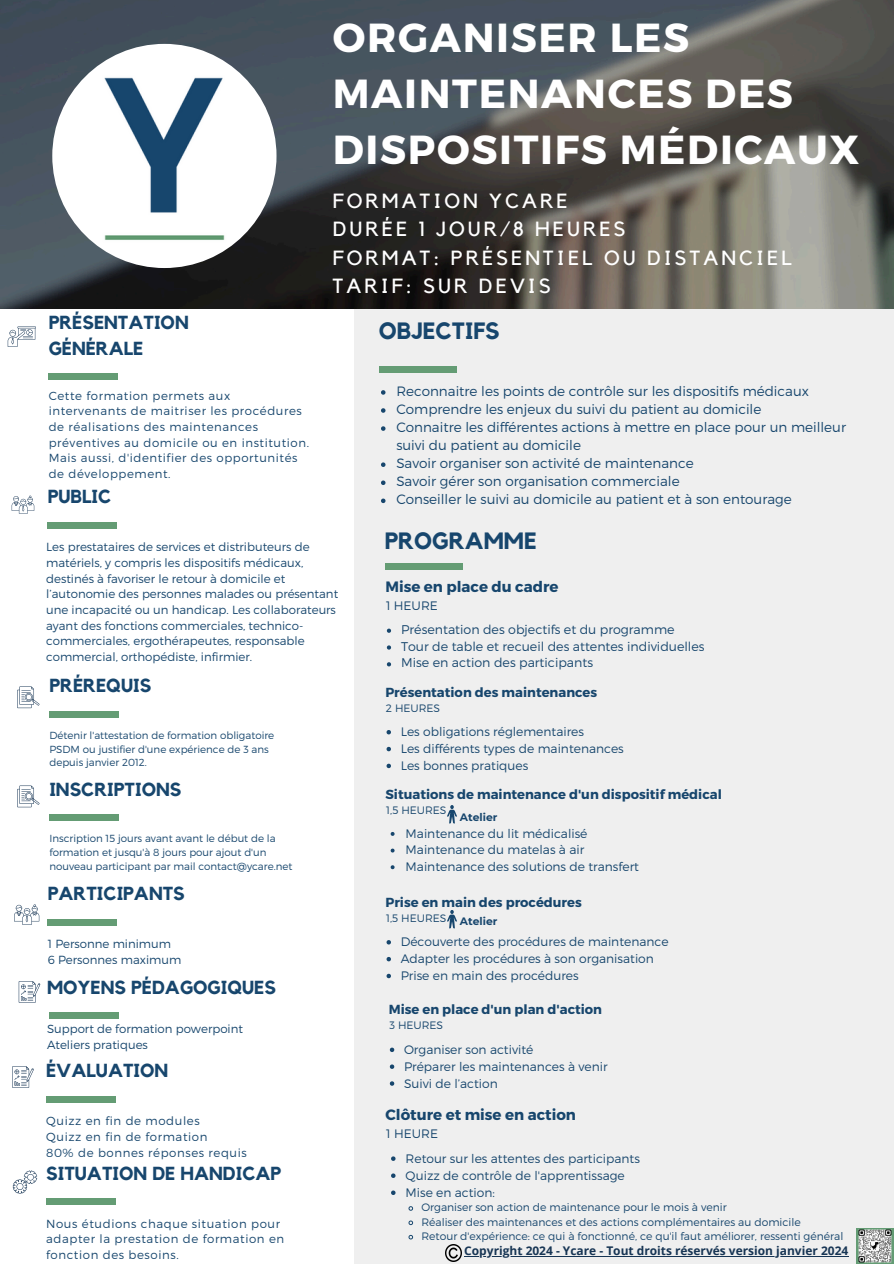
<style>
.page{position:relative;width:894px;height:1264px;background:#fff}
.page>*{position:absolute;margin:0;border:0;box-sizing:border-box;transform-origin:0 0}
.t1{font:700 40.5px/56.2px "Montserrat";letter-spacing:.04em;color:#fff}
.t2{font:700 23.55px "Kollektif";color:#17466d}
.t3{font:20.4px/28.5px "Kollektif";letter-spacing:.145em;color:#fff}
.t4{font:700 18.75px/26px "Kollektif";color:#17466d}
.t5{font:700 15px "Montserrat";color:#17466d}
.t6{font:300 13.5px/18px "Montserrat";color:#17466d}
.t7{font:700 13.05px "Montserrat";color:#17466d}
.t8{font:300 12.6px "Montserrat";color:#17466d}
.t9{font:300 12.3px "Montserrat";color:#17466d}
.t10{font:700 12px "Open Sans";color:#173554}
.t11{font:300 11.7px/15.6px "Montserrat";color:#17466d}
.t12{font:300 11.7px/15.6px "Montserrat";letter-spacing:.05em;color:#17466d}
.t13{font:300 10.8px "Montserrat";color:#17466d}
.t14{font:700 10.8px "Montserrat";color:#17466d}
.t15{font:300 10.2px/13.6px "Montserrat";color:#17466d}
</style>
<div class="page">
<div style="left:353px;top:308px;width:540px;height:955px;background:#efefef"></div>
<img style="left:0;top:0;width:893px;height:308px">
<img style="left:52px;top:44px;width:224px;height:224px;border-radius:50%">
<div style="left:49px;top:374px;width:69px;height:6px;background:#649c74"></div>
<svg style="left:381px;top:390px;width:4px;height:5px"></svg>
<svg style="left:381px;top:408px;width:4px;height:5px"></svg>
<svg style="left:381px;top:426px;width:4px;height:5px"></svg>
<svg style="left:381px;top:462px;width:4px;height:5px"></svg>
<svg style="left:381px;top:480px;width:4px;height:5px"></svg>
<svg style="left:381px;top:498px;width:4px;height:5px"></svg>
<div style="left:378px;top:366px;width:78px;height:7px;background:#649c74"></div>
<div style="left:48px;top:522px;width:69px;height:6px;background:#649c74"></div>
<svg style="left:8px;top:326px;width:28px;height:21px"></svg>
<svg style="left:12px;top:495px;width:22px;height:18px"></svg>
<div style="left:49px;top:711px;width:69px;height:6px;background:#649c74"></div>
<svg style="left:17px;top:686px;width:22px;height:22px"></svg>
<div style="left:49px;top:814px;width:69px;height:6px;background:#649c74"></div>
<svg style="left:17px;top:785px;width:22px;height:22px"></svg>
<div style="left:48px;top:919px;width:69px;height:6px;background:#649c74"></div>
<svg style="left:14px;top:904px;width:25px;height:20px"></svg>
<div style="left:384px;top:563px;width:78px;height:7px;background:#649c74"></div>
<div style="left:46px;top:1096px;width:69px;height:6px;background:#649c74"></div>
<div style="left:46px;top:1198px;width:69px;height:6px;background:#649c74"></div>
<svg style="left:12px;top:1066px;width:22px;height:21px"></svg>
<svg style="left:13px;top:1170px;width:24px;height:23px"></svg>
<img style="left:856px;top:1228px;width:37px;height:35px">
<svg style="left:387px;top:628px;width:4px;height:5px"></svg>
<svg style="left:387px;top:645px;width:4px;height:4px"></svg>
<svg style="left:387px;top:662px;width:4px;height:4px"></svg>
<svg style="left:391px;top:1156px;width:4px;height:4px"></svg>
<svg style="left:391px;top:1173px;width:4px;height:4px"></svg>
<svg style="left:391px;top:1190px;width:4px;height:4px"></svg>
<svg style="left:408px;top:1206px;width:5px;height:5px"></svg>
<svg style="left:408px;top:1220px;width:5px;height:5px"></svg>
<svg style="left:408px;top:1234px;width:5px;height:5px"></svg>
<svg style="left:386px;top:940px;width:5px;height:4px"></svg>
<svg style="left:386px;top:957px;width:5px;height:4px"></svg>
<svg style="left:386px;top:973px;width:5px;height:5px"></svg>
<svg style="left:447px;top:910px;width:10px;height:18px"></svg>
<svg style="left:386px;top:730px;width:5px;height:4px"></svg>
<svg style="left:386px;top:746px;width:5px;height:5px"></svg>
<svg style="left:386px;top:763px;width:5px;height:5px"></svg>
<svg style="left:390px;top:848px;width:4px;height:4px"></svg>
<svg style="left:390px;top:865px;width:4px;height:4px"></svg>
<svg style="left:447px;top:805px;width:10px;height:18px"></svg>
<svg style="left:390px;top:1047px;width:4px;height:5px"></svg>
<svg style="left:390px;top:1064px;width:4px;height:4px"></svg>
<svg style="left:390px;top:1081px;width:4px;height:4px"></svg>
<div style="left:49px;top:1012px;width:69px;height:6px;background:#649c74"></div>
<svg style="left:19px;top:981px;width:21px;height:21px"></svg>
<img style="left:445px;top:1244px;width:16px;height:17px">
<hr style="left:464px;top:1256px;width:384px;height:1px;background:#173554">
<p class="t1" style="left:332px;top:7px;width:528px">ORGANISER LES<br>MAINTENANCES DES<br>DISPOSITIFS MÉDICAUX</p>
<p class="t3" style="left:332px;top:187px;width:460px">FORMATION YCARE<br>DURÉE 1 JOUR/8 HEURES<br>FORMAT: PRÉSENTIEL OU DISTANCIEL<br>TARIF: SUR DEVIS</p>
<h1 class="t4" style="left:49px;top:310px;width:141px">PRÉSENTATION<br>GÉNÉRALE</h1>
<h3 class="t12" style="left:49px;top:387px;width:262px">Cette formation permets aux intervenants de maitriser les procédures de réalisations des maintenances préventives au domicile ou en institution.<br>Mais aussi, d'identifier des opportunités de développement.</h3>
<p class="t6" style="left:396px;top:381px;width:414px">Reconnaitre les points de contrôle sur les dispositifs médicaux</p>
<p class="t2" style="left:378px;top:320px;width:122px">OBJECTIFS</p>
<h4 class="t6" style="left:396px;top:399px;width:366px">Comprendre les enjeux du suivi du patient au domicile</h4>
<p class="t6" style="left:396px;top:417px;width:451px">Connaitre les différentes actions à mettre en place pour un meilleur suivi du patient au domicile</p>
<p class="t6" style="left:396px;top:453px;width:299px">Savoir organiser son activité de maintenance</p>
<h4 class="t6" style="left:396px;top:471px;width:285px">Savoir gérer son organisation commerciale</h4>
<p class="t6" style="left:396px;top:489px;width:397px">Conseiller le suivi au domicile au patient et à son entourage</p>
<h4 class="t4" style="left:48px;top:484px;width:65px">PUBLIC</h4>
<p class="t11" style="left:46px;top:538px;width:293px">Les prestataires de services et distributeurs de matériels, y compris les dispositifs médicaux, destinés à favoriser le retour à domicile et l’autonomie des personnes malades ou présentant une incapacité ou un handicap. Les collaborateurs ayant des fonctions commerciales, technico&shy;commerciales, ergothérapeutes, responsable commercial, orthopédiste, infirmier.</p>
<p class="t4" style="left:49px;top:673px;width:103px">PRÉREQUIS</p>
<h4 class="t15" style="left:49px;top:728px;width:226px">Détenir l'attestation de formation obligatoire<br>PSDM ou justifier d'une expérience de 3 ans depuis janvier 2012.</h4>
<p class="t4" style="left:49px;top:777px;width:133px">INSCRIPTIONS</p>
<p class="t15" style="left:49px;top:831px;width:244px">Inscription 15 jours avant avant le début de la formation et jusqu'à 8 jours pour ajout d'un nouveau participant par mail contact@ycare.net</p>
<h4 class="t4" style="left:48px;top:881px;width:138px">PARTICIPANTS</h4>
<p class="t11" style="left:48px;top:935px;width:125px">1 Personne minimum</p>
<p class="t11" style="left:48px;top:951px;width:135px">6 Personnes maximum</p>
<p class="t2" style="left:384px;top:530px;width:153px">PROGRAMME</p>
<p class="t5" style="left:385px;top:577px;width:174px">Mise en place du cadre</p>
<p class="t8" style="left:401px;top:621px;width:275px">Présentation des objectifs et du programme</p>
<h4 class="t8" style="left:401px;top:638px;width:305px">Tour de table et recueil des attentes individuelles</h4>
<p class="t8" style="left:401px;top:654px;width:193px">Mise en action des participants</p>
<h2 class="t9" style="left:386px;top:597px;width:53px">1 HEURE</h2>
<p class="t7" style="left:385px;top:683px;width:213px">Présentation des maintenances</p>
<p class="t9" style="left:400px;top:723px;width:185px">Les obligations réglementaires</p>
<p class="t9" style="left:400px;top:740px;width:224px">Les différents types de maintenances</p>
<p class="t9" style="left:400px;top:757px;width:129px">Les bonnes pratiques</p>
<p class="t13" style="left:386px;top:700px;width:56px">2 HEURES</p>
<p class="t7" style="left:385px;top:785px;width:338px">Situations de maintenance d'un dispositif médical</p>
<p class="t9" style="left:405px;top:825px;width:183px">Maintenance du lit médicalisé</p>
<p class="t9" style="left:405px;top:842px;width:180px">Maintenance du matelas à air</p>
<p class="t9" style="left:405px;top:858px;width:235px">Maintenance des solutions de transfert</p>
<p class="t13" style="left:386px;top:803px;width:62px">1,5 HEURES</p>
<p class="t14" style="left:460px;top:810px;width:39px">Atelier</p>
<p class="t7" style="left:385px;top:893px;width:198px">Prise en main des procédures</p>
<p class="t9" style="left:400px;top:933px;width:269px">Découverte des procédures de maintenance</p>
<p class="t9" style="left:400px;top:950px;width:254px">Adapter les procédures à son organisation</p>
<p class="t9" style="left:400px;top:967px;width:179px">Prise en main des procédures</p>
<p class="t13" style="left:386px;top:910px;width:62px">1,5 HEURES</p>
<p class="t14" style="left:460px;top:915px;width:39px">Atelier</p>
<p class="t4" style="left:47px;top:975px;width:230px">MOYENS PÉDAGOGIQUES</p>
<p class="t11" style="left:47px;top:1020px;width:197px">Support de formation powerpoint</p>
<h5 class="t11" style="left:47px;top:1036px;width:102px">Ateliers pratiques</h5>
<p class="t7" style="left:388px;top:1001px;width:215px">Mise en place d'un plan d'action</p>
<p class="t9" style="left:404px;top:1041px;width:131px">Organiser son activité</p>
<p class="t9" style="left:404px;top:1058px;width:205px">Préparer les maintenances à venir</p>
<p class="t9" style="left:404px;top:1075px;width:95px">Suivi de l’action</p>
<p class="t13" style="left:389px;top:1018px;width:55px">3 HEURES</p>
<h4 class="t4" style="left:46px;top:1058px;width:124px">ÉVALUATION</h4>
<p class="t12" style="left:46px;top:1112px;width:155px">Quizz en fin de modules</p>
<p class="t12" style="left:46px;top:1128px;width:163px">Quizz en fin de formation</p>
<p class="t12" style="left:46px;top:1143px;width:202px">80% de bonnes réponses requis</p>
<h4 class="t4" style="left:46px;top:1161px;width:236px">SITUATION DE HANDICAP</h4>
<p class="t12" style="left:46px;top:1215px;width:239px">Nous étudions chaque situation pour adapter la prestation de formation en fonction des besoins.</p>
<p class="t5" style="left:385px;top:1105px;width:192px">Clôture et mise en action</p>
<p class="t9" style="left:405px;top:1150px;width:236px">Retour sur les attentes des participants</p>
<p class="t9" style="left:405px;top:1167px;width:220px">Quizz de contrôle de l'apprentissage</p>
<p class="t9" style="left:405px;top:1184px;width:91px">Mise en action:</p>
<p class="t13" style="left:421px;top:1200px;width:307px">Organiser son action de maintenance pour le mois à venir</p>
<p class="t13" style="left:421px;top:1214px;width:381px">Réaliser des maintenances et des actions complémentaires au domicile</p>
<h2 class="t13" style="left:421px;top:1228px;width:423px">Retour d'expérience: ce qui à fonctionné, ce qu'il faut améliorer, ressenti général</h2>
<h5 class="t9" style="left:386px;top:1125px;width:53px">1 HEURE</h5>
<p class="t10" style="left:464px;top:1242px;width:385px">Copyright 2024 - Ycare - Tout droits réservés version janvier 2024</p>
</div>
